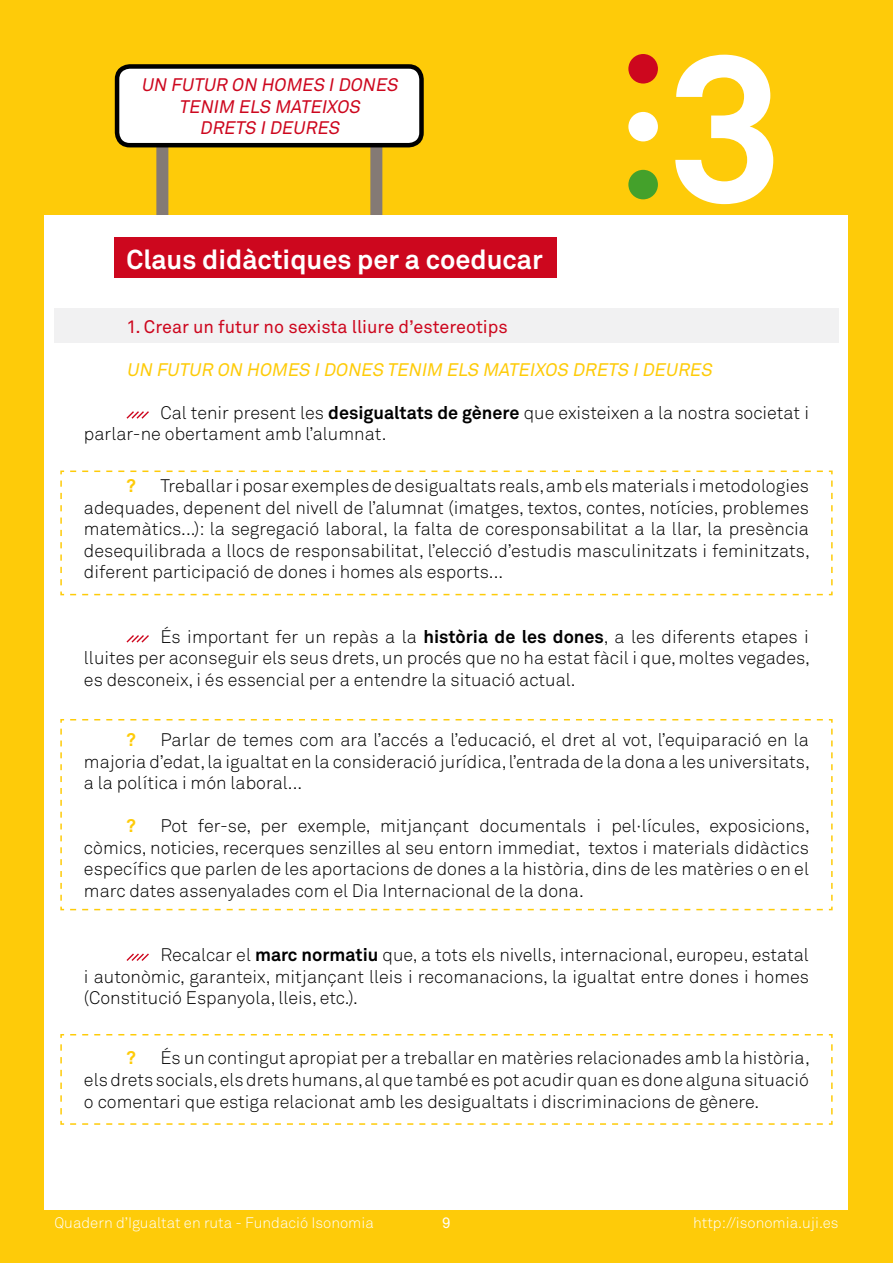
<style>
.page{position:relative;width:893px;height:1263px;background:#fecb09}
.page>*{position:absolute;margin:0;border:0;box-sizing:border-box;transform-origin:0 0}
.t1{font:700 207px "Akkurat";color:#fff}
.t2{font:700 27px "Akkurat";color:#fff}
.t3{font:300 18px/21.6px "Akkurat";color:#000;text-align:justify}
.t4{font:italic 18px/21.6px "Akkurat";color:#cd071e;text-align:center}
.t5{font:italic 18px "Akkurat";color:#fecb09}
.t6{font:18px "Akkurat";color:#cd071e}
.t7{font:700 18px "Akkurat";color:#fecb09}
.t8{font:300 15px "Akkurat";color:#fff}
.t9{font:15px "Akkurat";color:#fff}
.s1{font-weight:700}
</style>
<div class="page">
<div style="left:156px;top:144px;width:12px;height:133px;background:#847a75"></div>
<div style="left:370px;top:144px;width:12px;height:133px;background:#847a75"></div>
<div style="left:45px;top:215px;width:803px;height:995px;background:#fff"></div>
<div style="left:628px;top:54px;width:30px;height:30px;background:#cd071e;border-radius:50%"></div>
<div style="left:628px;top:170px;width:30px;height:29px;background:#44a12b;border-radius:50%"></div>
<div style="left:628px;top:112px;width:30px;height:29px;background:#fff;border-radius:50%"></div>
<div style="left:54px;top:308px;width:785px;height:35px;background:#f0f0f1"></div>
<svg style="left:60px;top:470px;width:773px;height:126px"></svg>
<svg style="left:60px;top:719px;width:773px;height:192px"></svg>
<svg style="left:60px;top:1034px;width:773px;height:91px"></svg>
<div style="left:117px;top:66px;width:304px;height:79px;background:#fff;border-radius:13px"></div>
<div style="left:115px;top:64px;width:309px;height:83px;border:4px solid #000;border-radius:13px"></div>
<div style="left:115px;top:237px;width:442px;height:40px;background:#cd071e"></div>
<svg style="left:126px;top:411px;width:23px;height:8px"></svg>
<svg style="left:126px;top:635px;width:23px;height:8px"></svg>
<svg style="left:126px;top:953px;width:23px;height:8px"></svg>
<p class="t4" style="left:141px;top:74px;width:262px">UN FUTUR ON HOMES IDONES<br>TENIM ELS MATEIXOS<br>DRETS IDEURES</p>
<h2 class="t2" style="left:126px;top:242px;width:418px">Claus didàctiques per a coeducar</h2>
<h1 class="t1" style="left:666px;top:-1px;width:119px">3</h1>
<p class="t6" style="left:126px;top:315px;width:383px">1. Crear un futur no sexista lliure d’estereotips</p>
<p class="t5" style="left:126px;top:358px;width:591px">UN FUTUR ON HOMES IDONES TENIM ELS MATEIXOS DRETS IDEURES</p>
<p class="t3" style="left:84px;top:401px;width:726px;text-indent:76px">Cal tenir present les <span class="s1">desigualtats de gènere</span> que existeixen a la nostra societat i parlar-ne obertament amb l’alumnat.</p>
<p class="t7" style="left:127px;top:474px;width:11px">?</p>
<p class="t3" style="left:84px;top:475px;width:727px;text-indent:76px">Treballar i posar exemples de desigualtats reals, amb els materials i metodologies adequades, depenent del nivell de l’alumnat (imatges, textos, contes, notícies, problemes matemàtics...): la segregació laboral, la falta de coresponsabilitat a la llar, la presència desequilibrada a llocs de responsabilitat, l’elecció d’estudis masculinitzats i feminitzats, diferent participació de dones i homes als esports...</p>
<p class="t3" style="left:84px;top:625px;width:727px;text-indent:76px">És important fer un repàs a la <span class="s1">història de les dones</span>, a les diferents etapes i lluites per aconseguir els seus drets, un procés que no ha estat fàcil i que, moltes vegades, es desconeix, i és essencial per a entendre la situació actual.</p>
<p class="t7" style="left:126px;top:728px;width:11px">?</p>
<p class="t3" style="left:84px;top:728px;width:727px;text-indent:76px">Parlar de temes com ara l’accés a l’educació, el dret al vot, l’equiparació en la majoria d’edat, la igualtat en la consideració jurídica, l’entrada de la dona a les universitats, a la política i món laboral...</p>
<p class="t7" style="left:126px;top:814px;width:11px">?</p>
<p class="t3" style="left:84px;top:815px;width:727px;text-indent:76px">Pot fer-se, per exemple, mitjançant documentals i pel·lícules, exposicions, còmics, noticies, recerques senzilles al seu entorn immediat, textos i materials didàctics específics que parlen de les aportacions de dones a la història, dins de les matèries o en el marc dates assenyalades com el Dia Internacional de la dona.</p>
<p class="t3" style="left:84px;top:943px;width:726px;text-indent:76px">Recalcar el <span class="s1">marc normatiu</span> que, a tots els nivells, internacional, europeu, estatal i autonòmic, garanteix, mitjançant lleis i recomanacions, la igualtat entre dones i homes (Constitució Espanyola, lleis, etc.).</p>
<p class="t3" style="left:84px;top:1047px;width:727px;text-indent:77px">És un contingut apropiat per a treballar en matèries relacionades amb la història, els drets socials, els drets humans, al que també es pot acudir quan es done alguna situació o comentari que estiga relacionat amb les desigualtats i discriminacions de gènere.</p>
<p class="t7" style="left:126px;top:1047px;width:11px">?</p>
<p class="t8" style="left:54px;top:1213px;width:321px">Quadern d’Igualtat en ruta - Fundació Isonomia</p>
<p class="t9" style="left:442px;top:1213px;width:10px">9</p>
<p class="t8" style="left:693px;top:1213px;width:147px">http://isonomia.uji.es</p>
</div>
